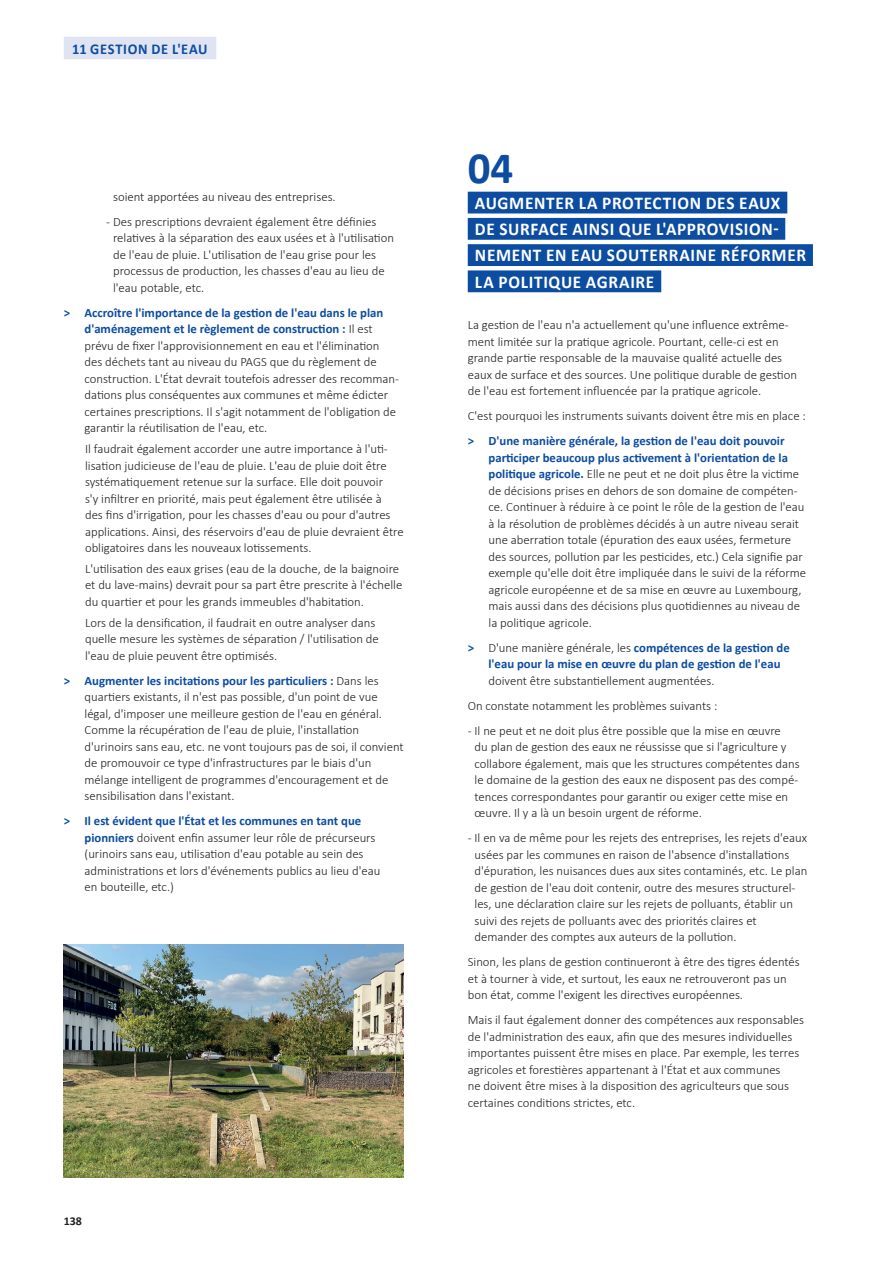
<style>
.page{position:relative;width:893px;height:1263px;background:#fff}
.page>*{position:absolute;margin:0;border:0;box-sizing:border-box;transform-origin:0 0}
.t1{font:700 45px "Calibri";color:#0d4da1}
.t2{font:700 18px/26.2px "Calibri";letter-spacing:.04em;color:#fff;scale:.96 1}
.t3{font:700 15px "Calibri";letter-spacing:.045em;color:#0d4da1;scale:.96 1}
.t4{font:300 12.75px/16.5px "Calibri";color:#231f20}
.t5{font:700 12.75px/16.5px "Calibri";color:#0d4da1}
.t6{font:700 12px "Calibri";color:#231f20}
.s1{font-weight:700;color:#0d4da1}
.s2{font-weight:300;color:#231f20}
</style>
<div class="page">
<div style="left:64px;top:37px;width:152px;height:22px;background:#e0e4f2"></div>
<div style="left:468px;top:192px;width:319px;height:21px;background:#0d4da1"></div>
<div style="left:468px;top:218px;width:317px;height:22px;background:#0d4da1"></div>
<div style="left:468px;top:244px;width:345px;height:22px;background:#0d4da1"></div>
<div style="left:468px;top:270px;width:193px;height:22px;background:#0d4da1"></div>
<img style="left:64px;top:944px;width:340px;height:234px">
<p class="t3" style="left:72px;top:38px;width:142px">11 GESTION DE L'EAU</p>
<p class="t4" style="left:113px;top:188px;width:224px">soient apportées au niveau des entreprises.</p>
<p class="t4" style="left:113px;top:213px;width:282px;text-indent:-7px">- Des prescriptions devraient également être définies relatives à la séparation des eaux usées et à l'utilisation de l'eau de pluie. L'utilisation de l'eau grise pour les processus de production, les chasses d'eau au lieu de l'eau potable, etc.</p>
<p class="t4" style="left:85px;top:304px;width:316px;text-indent:-21px"><span class="s1">&gt; Accroître l'importance de la gestion de l'eau dans le plan d'aménagement et le règlement de construction :</span> Il est prévu de fixer l'approvisionnement en eau et l'élimination des déchets tant au niveau du PAGS que du règlement de construction. L'État devrait toutefois adresser des recomman&shy;dations plus conséquentes aux communes et même édicter certaines prescriptions. Il s'agit notamment de l'obligation de garantir la réutilisation de l'eau, etc.</p>
<p class="t4" style="left:85px;top:441px;width:320px">Il faudrait également accorder une autre importance à l'uti&shy;lisation judicieuse de l'eau de pluie. L'eau de pluie doit être systématiquement retenue sur la surface. Elle doit pouvoir<br>s'y infiltrer en priorité, mais peut également être utilisée à<br>des fins d'irrigation, pour les chasses d'eau ou pour d'autres applications. Ainsi, des réservoirs d'eau de pluie devraient être obligatoires dans les nouveaux lotissements.</p>
<p class="t4" style="left:85px;top:560px;width:319px">L'utilisation des eaux grises (eau de la douche, de la baignoire et du lave-mains) devrait pour sa part être prescrite à l'échelle du quartier et pour les grands immeubles d'habitation.</p>
<p class="t4" style="left:85px;top:614px;width:295px">Lors de la densification, il faudrait en outre analyser dans quelle mesure les systèmes de séparation / l'utilisation de l'eau de pluie peuvent être optimisés.</p>
<p class="t4" style="left:85px;top:672px;width:321px;text-indent:-21px"><span class="s1">&gt; Augmenter les incitations pour les particuliers :</span> Dans les quartiers existants, il n'est pas possible, d'un point de vue légal, d'imposer une meilleure gestion de l'eau en général.<br>Comme la récupération de l'eau de pluie, l'installation d'urinoirs sans eau, etc. ne vont toujours pas de soi, il convient de promouvoir ce type d'infrastructures par le biais d'un mélange intelligent de programmes d'encouragement et de sensibilisation dans l'existant.</p>
<p class="t4" style="left:85px;top:813px;width:297px;text-indent:-21px"><span class="s1">&gt; Il est évident que l'État et les communes en tant que pionniers</span> doivent enfin assumer leur rôle de précurseurs (urinoirs sans eau, utilisation d'eau potable au sein des administrations et lors d'événements publics au lieu d'eau en bouteille, etc.)</p>
<p class="t6" style="left:64px;top:1212px;width:20px">138</p>
<h1 class="t1" style="left:468px;top:136px;width:47px">04</h1>
<h2 class="t2" style="left:475px;top:189px;width:346px">AUGMENTER LA PROTECTION DES EAUX<br>DE SURFACE AINSI QUE L'APPROVISION-<br>NEMENT EN EAU SOUTERRAINE RÉFORMER<br>LA POLITIQUE AGRAIRE</h2>
<p class="t4" style="left:468px;top:316px;width:331px">La gestion de l'eau n'a actuellement qu'une influence extrême&shy;ment limitée sur la pratique agricole. Pourtant, celle-ci est en grande partie responsable de la mauvaise qualité actuelle des eaux de surface et des sources. Une politique durable de gestion de l'eau est fortement influencée par la pratique agricole.</p>
<p class="t4" style="left:468px;top:407px;width:340px">C'est pourquoi les instruments suivants doivent être mis en place :</p>
<p class="t4" style="left:488px;top:432px;width:319px;text-indent:-21px"><span class="s1">&gt; D'une manière générale, la gestion de l'eau doit pouvoir participer beaucoup plus activement à l'orientation de la politique agricole.</span> Elle ne peut et ne doit plus être la victime de décisions prises en dehors de son domaine de compéten&shy;ce. Continuer à réduire à ce point le rôle de la gestion de l'eau à la résolution de problèmes décidés à un autre niveau serait une aberration totale (épuration des eaux usées, fermeture des sources, pollution par les pesticides, etc.) Cela signifie par exemple qu'elle doit être impliquée dans le suivi de la réforme agricole européenne et de sa mise en œuvre au Luxembourg, mais aussi dans des décisions plus quotidiennes au niveau de la politique agricole.</p>
<p class="t5" style="left:488px;top:639px;width:303px;text-indent:-21px">&gt; <span class="s2">D'une manière générale, les</span> compétences de la gestion de l'eau pour la mise en œuvre du plan de gestion de l'eau</p>
<p class="t4" style="left:468px;top:668px;width:251px;line-height:25px;text-align:right">doivent être substantiellement augmentées.<br>On constate notamment les problèmes suivants :</p>
<p class="t4" style="left:474px;top:722px;width:327px;text-indent:-7px">- Il ne peut et ne doit plus être possible que la mise en œuvre<br>du plan de gestion des eaux ne réussisse que si l'agriculture y collabore également, mais que les structures compétentes dans le domaine de la gestion des eaux ne disposent pas des compé&shy;tences correspondantes pour garantir ou exiger cette mise en œuvre. Il y a là un besoin urgent de réforme.</p>
<p class="t4" style="left:474px;top:829px;width:334px;text-indent:-7px">- Il en va de même pour les rejets des entreprises, les rejets d'eaux usées par les communes en raison de l'absence d'installations d'épuration, les nuisances dues aux sites contaminés, etc. Le plan de gestion de l'eau doit contenir, outre des mesures structurel&shy;les, une déclaration claire sur les rejets de polluants, établir un suivi des rejets de polluants avec des priorités claires et demander des comptes aux auteurs de la pollution.</p>
<p class="t4" style="left:468px;top:953px;width:334px">Sinon, les plans de gestion continueront à être des tigres édentés et à tourner à vide, et surtout, les eaux ne retrouveront pas un bon état, comme l'exigent les directives européennes.</p>
<p class="t4" style="left:468px;top:1011px;width:338px">Mais il faut également donner des compétences aux responsables de l'administration des eaux, afin que des mesures individuelles importantes puissent être mises en place. Par exemple, les terres agricoles et forestières appartenant à l'État et aux communes<br>ne doivent être mises à la disposition des agriculteurs que sous certaines conditions strictes, etc.</p>
</div>
